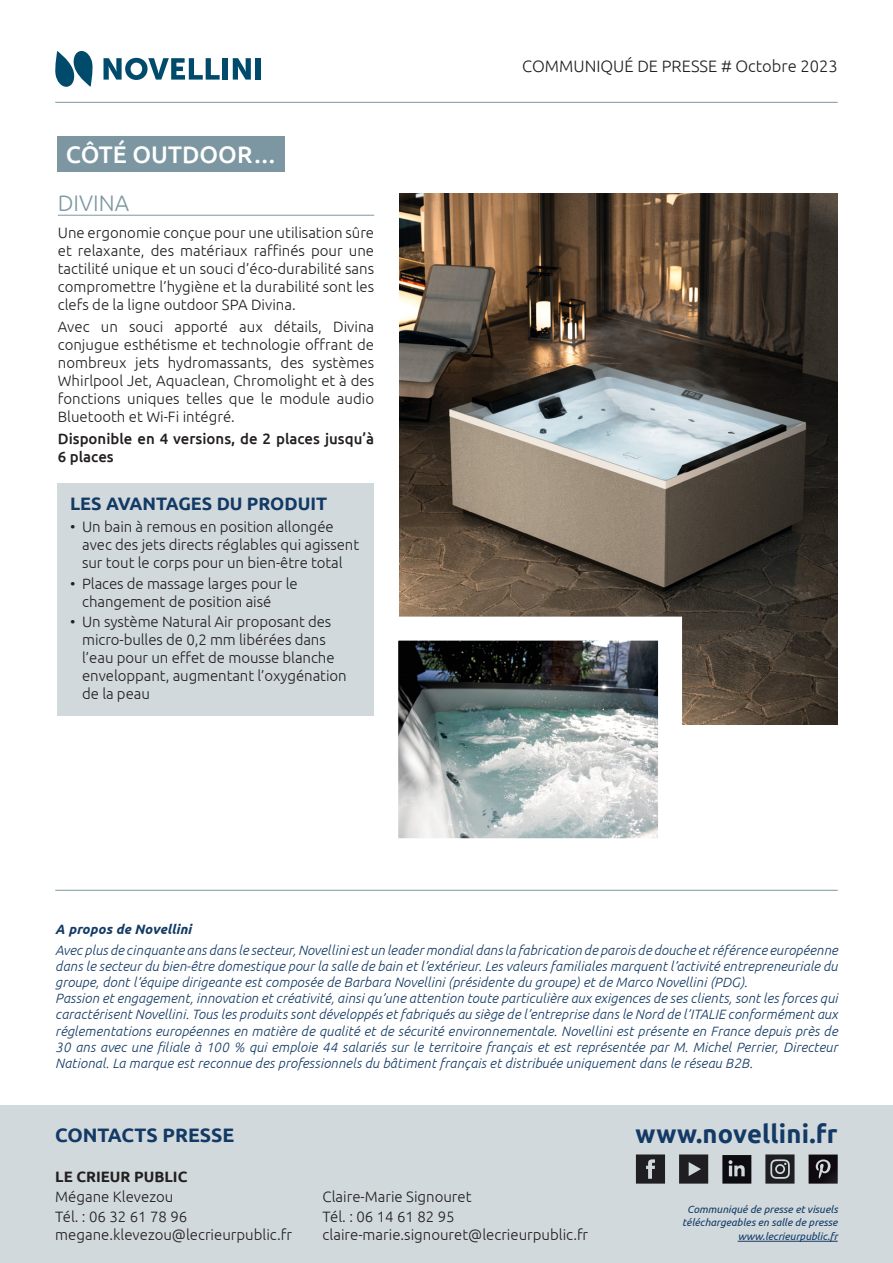
<style>
.page{position:relative;width:893px;height:1263px;background:#fff}
.page>*{position:absolute;margin:0;border:0;box-sizing:border-box;transform-origin:0 0}
.t1{font:700 25.5px "Ubuntu";letter-spacing:.01em;color:#133a65}
.t2{font:500 24px "Ubuntu";color:#fff}
.t3{font:300 22.5px "Ubuntu";color:#7c97a1}
.t4{font:700 19.5px "Ubuntu";color:#133a65}
.t5{font:700 18px "Ubuntu";color:#133a65}
.t6{font:300 16.5px "Ubuntu";color:#231f20}
.t7{font:300 15px/18px "Ubuntu";letter-spacing:-.005em;color:#231f20}
.t8{font:500 15px/18px "Ubuntu";color:#231f20}
.t9{font:700 15px "Ubuntu";color:#231f20}
.t10{font:italic 300 13.5px/16.2px "Ubuntu";letter-spacing:.01em;color:#133a65;text-align:justify}
.t11{font:italic 700 13.5px "Ubuntu";letter-spacing:.01em;color:#133a65}
.t12{font:italic 10.5px/13.5px "Ubuntu";color:#133a65;text-align:right}
</style>
<div class="page">
<div style="left:0;top:1106px;width:893px;height:157px;background:#d1d9dd"></div>
<hr style="left:55px;top:890px;width:783px;height:1px;background:#7c97a1">
<hr style="left:55px;top:102px;width:783px;height:1px;background:#7c97a1">
<svg style="left:104px;top:58px;width:116px;height:22px"></svg>
<div style="left:222px;top:58px;width:6px;height:22px;background:#004b6c"></div>
<svg style="left:233px;top:58px;width:18px;height:22px"></svg>
<div style="left:256px;top:58px;width:5px;height:22px;background:#004b6c"></div>
<svg style="left:55px;top:51px;width:38px;height:36px"></svg>
<hr style="left:738px;top:1241px;width:100px;height:1px;background:#133a65">
<svg style="left:722px;top:1155px;width:29px;height:28px"></svg>
<svg style="left:636px;top:1154px;width:29px;height:29px"></svg>
<svg style="left:765px;top:1154px;width:29px;height:29px"></svg>
<svg style="left:679px;top:1154px;width:29px;height:29px"></svg>
<svg style="left:809px;top:1154px;width:29px;height:29px"></svg>
<div style="left:57px;top:136px;width:228px;height:36px;background:#7c97a1"></div>
<hr style="left:58px;top:215px;width:316px;height:1px;background:#7c97a1">
<div style="left:57px;top:483px;width:317px;height:233px;background:#d1d9dd"></div>
<img style="left:400px;top:194px;width:438px;height:530px">
<img style="left:398px;top:605px;width:296px;height:234px">
<p class="t2" style="left:66px;top:139px;width:212px">CÔTÉ OUTDOOR…</p>
<p class="t3" style="left:58px;top:190px;width:73px">DIVINA</p>
<p class="t7" style="left:58px;top:223px;width:318px;text-align:justify">Une ergonomie conçue pour une utilisation sûre et relaxante, des matériaux raffinés pour une tactilité unique et un souci d’éco-durabilité sans compromettre l’hygiène et la durabilité sont les clefs de la ligne outdoor SPA Divina.</p>
<p class="t7" style="left:58px;top:317px;width:318px;text-align:justify">Avec un souci apporté aux détails, Divina conjugue esthétisme et technologie offrant de nombreux jets hydromassants, des systèmes Whirlpool Jet, Aquaclean, Chromolight et à des fonctions uniques telles que le module audio Bluetooth et Wi-Fi intégré.</p>
<p class="t8" style="left:58px;top:429px;width:318px">Disponible en 4 versions, de 2 places jusqu’à<br>6 places</p>
<p class="t5" style="left:70px;top:493px;width:259px">LES AVANTAGES DU PRODUIT</p>
<p class="t7" style="left:82px;top:518px;width:279px;text-indent:-12px">• Un bain à remous en position allongée avec des jets directs réglables qui agissent sur tout le corps pour un bien-être total</p>
<p class="t7" style="left:82px;top:574px;width:217px;text-indent:-12px">• Places de massage larges pour le changement de position aisé</p>
<p class="t7" style="left:82px;top:612px;width:266px;text-indent:-12px">• Un système Natural Air proposant des micro-bulles de 0,2 mm libérées dans l’eau pour un effet de mousse blanche enveloppant, augmentant l’oxygénation de la peau</p>
<p class="t6" style="left:522px;top:56px;width:317px">COMMUNIQUÉ DE PRESSE # Octobre 2023</p>
<p class="t11" style="left:55px;top:921px;width:138px">A propos de Novellini</p>
<p class="t10" style="left:55px;top:941px;width:784px">Avec plus de cinquante ans dans le secteur, Novellini est un leader mondial dans la fabrication de parois de douche et référence européenne dans le secteur du bien-être domestique pour la salle de bain et l’extérieur. Les valeurs familiales marquent l’activité entrepreneuriale du groupe, dont l’équipe dirigeante est composée de Barbara Novellini (présidente du groupe) et de Marco Novellini (PDG).</p>
<p class="t10" style="left:55px;top:990px;width:784px">Passion et engagement, innovation et créativité, ainsi qu’une attention toute particulière aux exigences de ses clients, sont les forces qui caractérisent Novellini. Tous les produits sont développés et fabriqués au siège de l’entreprise dans le Nord de l’ITALIE conformément aux réglementations européennes en matière de qualité et de sécurité environnementale. Novellini est présente en France depuis près de 30 ans avec une filiale à 100 % qui emploie 44 salariés sur le territoire français et est représentée par M. Michel Perrier, Directeur National. La marque est reconnue des professionnels du bâtiment français et distribuée uniquement dans le réseau B2B.</p>
<p class="t4" style="left:55px;top:1124px;width:181px">CONTACTS PRESSE</p>
<p class="t9" style="left:55px;top:1167px;width:134px">LE CRIEUR PUBLIC</p>
<p class="t7" style="left:55px;top:1187px;width:120px">Mégane Klevezou</p>
<p class="t7" style="left:55px;top:1207px;width:238px">Tél. : 06 32 61 78 96 megane.klevezou@lecrieurpublic.fr</p>
<p class="t1" style="left:636px;top:1118px;width:204px">www.novellini.fr</p>
<p class="t7" style="left:323px;top:1187px;width:150px">Claire-Marie Signouret</p>
<p class="t7" style="left:323px;top:1207px;width:267px">Tél. : 06 14 61 82 95 claire-marie.signouret@lecrieurpublic.fr</p>
<p class="t12" style="left:682px;top:1202px;width:157px">Communiqué de presse et visuels téléchargeables en salle de presse www.lecrieurpublic.fr</p>
</div>
